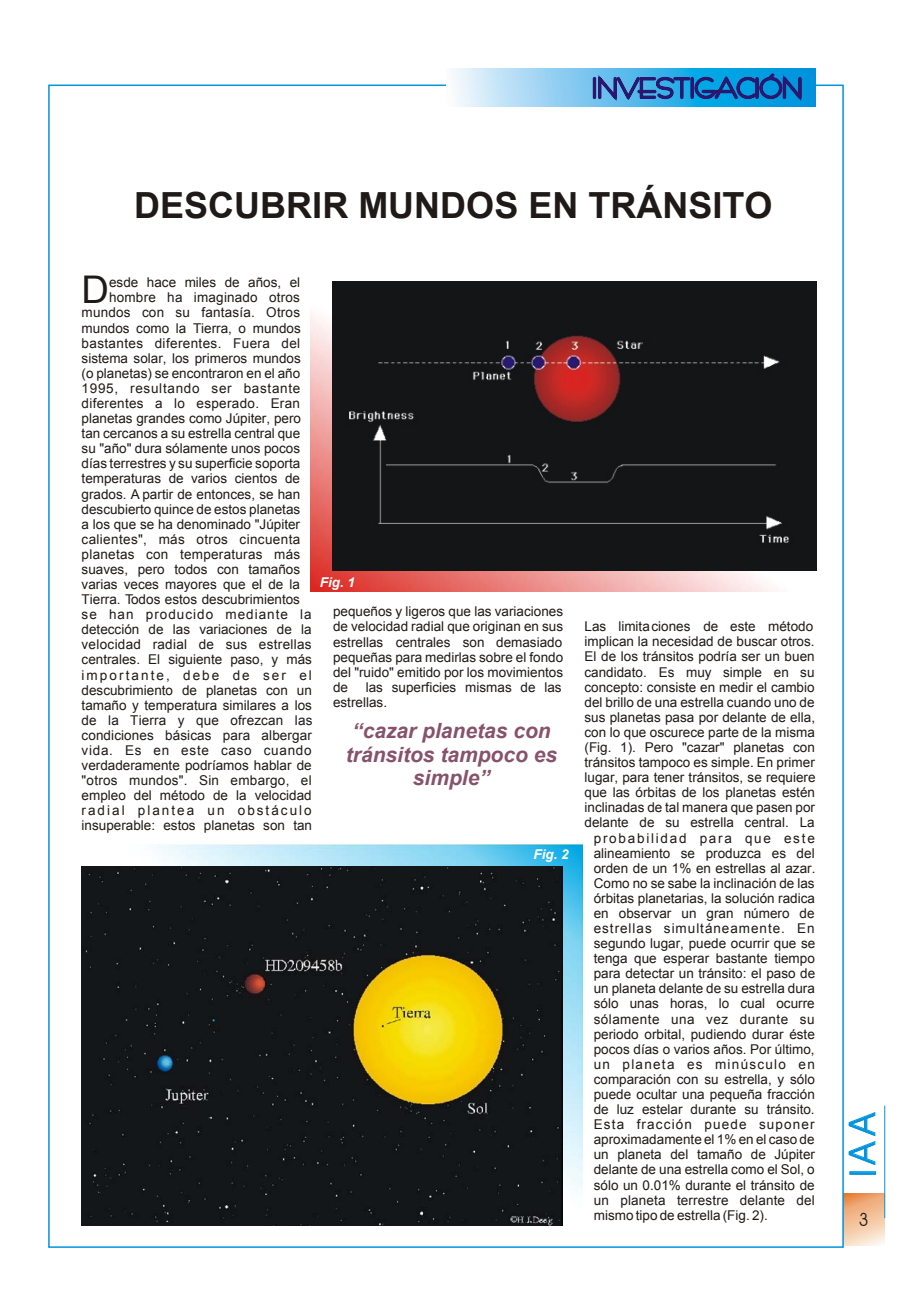
<style>
.page{position:relative;width:915px;height:1307px;background:#fff}
.page>*{position:absolute;margin:0;border:0;box-sizing:border-box;transform-origin:0 0}
.t1{font:38.1px "Arial";color:#1f1a17}
.t2{font:700 36px "Arial";color:#1f1a17}
.t3{font:36px "Avant Garde Bk BT";color:#0094de}
.t4{font:italic 700 21px/23.4px "Arial";color:#87526b;text-align:center}
.t5{font:21px "Bernhard Fashion BT";color:#291770;scale:1.04 1}
.t6{font:18px "Avant Garde Bk BT";color:#1f1a17;scale:.96 1}
.t7{font:13.5px/15.1px "Arial";color:#1f1a17}
.t8{font:13.5px "Arial";letter-spacing:.025em;color:#1f1a17}
.t9{font:13.5px "Arial";letter-spacing:.15em;color:#1f1a17}
.t10{font:13.5px "Arial";letter-spacing:.055em;color:#1f1a17}
.t11{font:italic 700 13.5px "Arial";color:#fff}
</style>
<div class="page">
<img style="left:157px;top:844px;width:426px;height:364px">
<img style="left:311px;top:314px;width:493px;height:278px">
<img style="left:844px;top:1193px;width:40px;height:52px">
<hr style="left:884px;top:1105px;width:1px;height:113px;background:#0094de">
<img style="left:453px;top:69px;width:363px;height:37px">
<img style="left:332px;top:281px;width:485px;height:289px">
<img style="left:82px;top:866px;width:480px;height:359px">
<h3 class="t5" style="left:592px;top:79px;width:204px">INVESTIGACIÓN</h3>
<h2 class="t2" style="left:134px;top:192px;width:640px">DESCUBRIR MUNDOS EN TRÁNSITO</h2>
<h1 class="t1" style="left:82px;top:275px;width:29px">D</h1>
<p class="t7" style="left:109px;top:276px;width:193px">esde hace miles de años, el</p>
<p class="t7" style="left:82px;top:291px;width:232px;text-indent:28px">hombre ha imaginado otros mundos con su fantasía. Otros mundos como la Tierra, o mundos bastantes diferentes. Fuera del sistema solar, los primeros mundos (o planetas) se encontraron en el año 1995, resultando ser bastante diferentes a lo esperado. Eran planetas grandes como Júpiter, pero tan cercanos a su estrella central que su "año" dura sólamente unos pocos días terrestres y su superficie soporta temperaturas de varios cientos de grados. A partir de entonces, se han descubierto quince de estos planetas<br>a los que se ha denominado "Júpiter calientes", más otros cincuenta planetas con temperaturas más suaves, pero todos con tamaños varias veces mayores que el de la Tierra. Todos estos descubrimientos se han producido mediante la</p>
<p class="t11" style="left:320px;top:577px;width:37px">Fig. 1</p>
<p class="t7" style="left:333px;top:605px;width:232px">pequeños y ligeros que las variaciones</p>
<p class="t7" style="left:82px;top:623px;width:232px">detección de las variaciones de la</p>
<p class="t7" style="left:333px;top:620px;width:232px">de velocidad radial que originan en sus</p>
<p class="t7" style="left:585px;top:620px;width:230px">Las limitaciones de este método</p>
<p class="t8" style="left:82px;top:639px;width:232px">velocidad radial de sus estrellas</p>
<p class="t7" style="left:333px;top:635px;width:231px">estrellas centrales son demasiado</p>
<p class="t7" style="left:585px;top:635px;width:232px">implican la necesidad de buscar otros.</p>
<p class="t7" style="left:82px;top:653px;width:232px">centrales. El siguiente paso, y más</p>
<p class="t7" style="left:333px;top:650px;width:232px">pequeñas para medirlas sobre el fondo</p>
<p class="t7" style="left:585px;top:650px;width:232px">El de los tránsitos podría ser un buen</p>
<p class="t7" style="left:333px;top:665px;width:232px">del "ruido" emitido por los movimientos</p>
<p class="t7" style="left:585px;top:665px;width:232px">candidato. Es muy simple en su</p>
<p class="t7" style="left:82px;top:668px;width:232px">importante, debe de ser el descubrimiento de planetas con un</p>
<p class="t7" style="left:333px;top:680px;width:17px">de</p>
<p class="t7" style="left:366px;top:680px;width:197px">las superficies mismas de las</p>
<p class="t7" style="left:585px;top:680px;width:232px">concepto: consiste en medir el cambio</p>
<p class="t7" style="left:333px;top:696px;width:56px">estrellas.</p>
<p class="t7" style="left:585px;top:695px;width:232px">del brillo de una estrella cuando uno de</p>
<p class="t7" style="left:82px;top:698px;width:232px">tamaño y temperatura similares a los de la Tierra y que ofrezcan las</p>
<p class="t7" style="left:585px;top:710px;width:232px">sus planetas pasa por delante de ella,</p>
<h3 class="t4" style="left:346px;top:721px;width:213px">“cazar planetas con tránsitos tampoco es simple”</h3>
<p class="t7" style="left:82px;top:729px;width:232px">condiciones básicas para albergar</p>
<p class="t7" style="left:585px;top:726px;width:232px">con lo que oscurece parte de la misma</p>
<p class="t10" style="left:82px;top:745px;width:232px">vida. Es en este caso cuando</p>
<p class="t7" style="left:585px;top:741px;width:232px">(Fig. 1). Pero "cazar" planetas con</p>
<p class="t7" style="left:82px;top:759px;width:232px">verdaderamente podríamos hablar de</p>
<p class="t7" style="left:585px;top:756px;width:233px">tránsitos tampoco es simple. En primer lugar, para tener tránsitos, se requiere</p>
<p class="t7" style="left:82px;top:774px;width:232px">"otros mundos". Sin embargo, el empleo del método de la velocidad</p>
<p class="t7" style="left:585px;top:786px;width:232px">que las órbitas de los planetas estén inclinadas de tal manera que pasen por</p>
<p class="t9" style="left:82px;top:805px;width:232px">radial plantea un obstáculo</p>
<p class="t7" style="left:585px;top:816px;width:232px">delante de su estrella central. La</p>
<p class="t7" style="left:82px;top:819px;width:232px">insuperable: estos planetas son tan</p>
<p class="t7" style="left:594px;top:831px;width:223px;text-align:justify">probabilidad para que este alineamiento se produzca es del orden de un 1% en estrellas al azar.<br>Como no se sabe la inclinación de las órbitas planetarias, la solución radica en observar un gran número de estrellas simultáneamente. En segundo lugar, puede ocurrir que se tenga que esperar bastante tiempo para detectar un tránsito: el paso de un planeta delante de su estrella dura sólo unas horas, lo cual ocurre sólamente una vez durante su periodo orbital, pudiendo durar éste pocos días o varios años. Por último, un planeta es minúsculo en comparación con su estrella, y sólo puede ocultar una pequeña fracción de luz estelar durante su tránsito.<br>Esta fracción puede suponer aproximadamente el 1% en el caso de un planeta del tamaño de Júpiter delante de una estrella como el Sol, o sólo un 0.01% durante el tránsito de un planeta terrestre delante del mismo tipo de estrella (Fig. 2).</p>
<p class="t11" style="left:533px;top:849px;width:37px">Fig. 2</p>
<h2 class="t3" style="left:848px;top:1176px;width:66px;rotate:-90deg">IAA</h2>
<h3 class="t6" style="left:859px;top:1212px;width:12px">3</h3>
</div>
